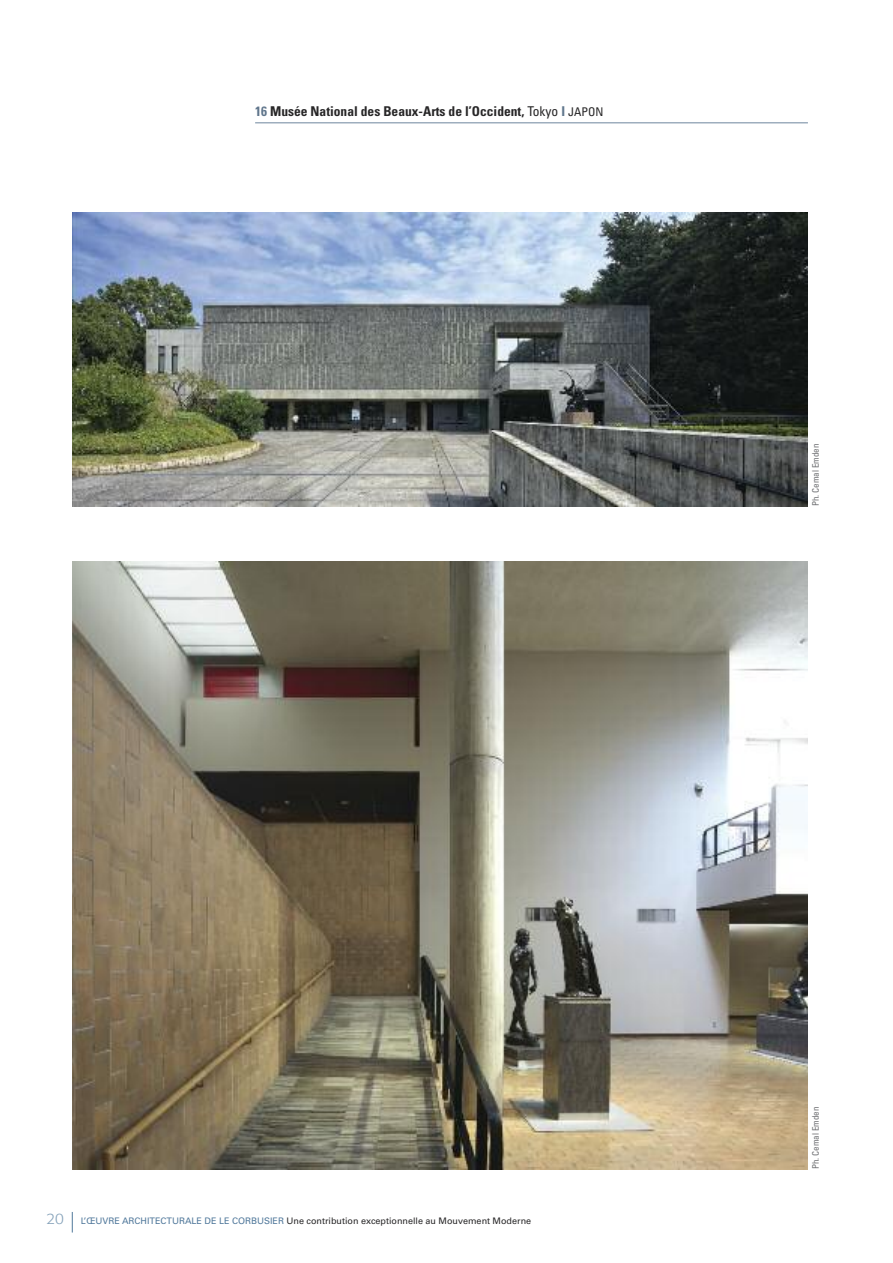
<style>
.page{position:relative;width:893px;height:1263px;background:#fff}
.page>*{position:absolute;margin:0;border:0;box-sizing:border-box;transform-origin:0 0}
.t1{font:700 condensed 13.5px "Univers LT Std";color:#272627}
.t2{font:9px "Univers LT Std";color:#272627}
.t3{font:condensed 9px "Univers LT Std";color:#6d6e71}
.s1{color:#60768c}
.s2{font-weight:400}
.s3{font-weight:400;font-size:12px}
.s4{font-family:"Formata";font-weight:300;font-size:15px;color:#84a1b9}
.s5{color:#50789b}
</style>
<div class="page">
<svg style="left:72px;top:1212px;width:1px;height:20px"></svg>
<hr style="left:255px;top:122px;width:553px;height:1px;background:#6e869e">
<img style="left:72px;top:213px;width:736px;height:293px">
<img style="left:72px;top:561px;width:736px;height:608px">
<h1 class="t1" style="left:255px;top:106px;width:350px"><span class="s1">16</span> Musée National des Beaux-Arts de l’Occident, <span class="s2">Tokyo</span> <span class="s1">I</span> <span class="s3">JAPON</span></h1>
<p class="t3" style="left:812px;top:506px;width:64px;rotate:-90deg">Ph. Cemal Emden</p>
<p class="t2" style="left:47px;top:1217px;width:486px"><span class="s4">20</span> <span class="s5">L’ŒUVRE ARCHITECTURALE DE LE CORBUSIER</span> Une contribution exceptionnelle au Mouvement Moderne</p>
<p class="t3" style="left:812px;top:1169px;width:64px;rotate:-90deg">Ph. Cemal Emden</p>
</div>
